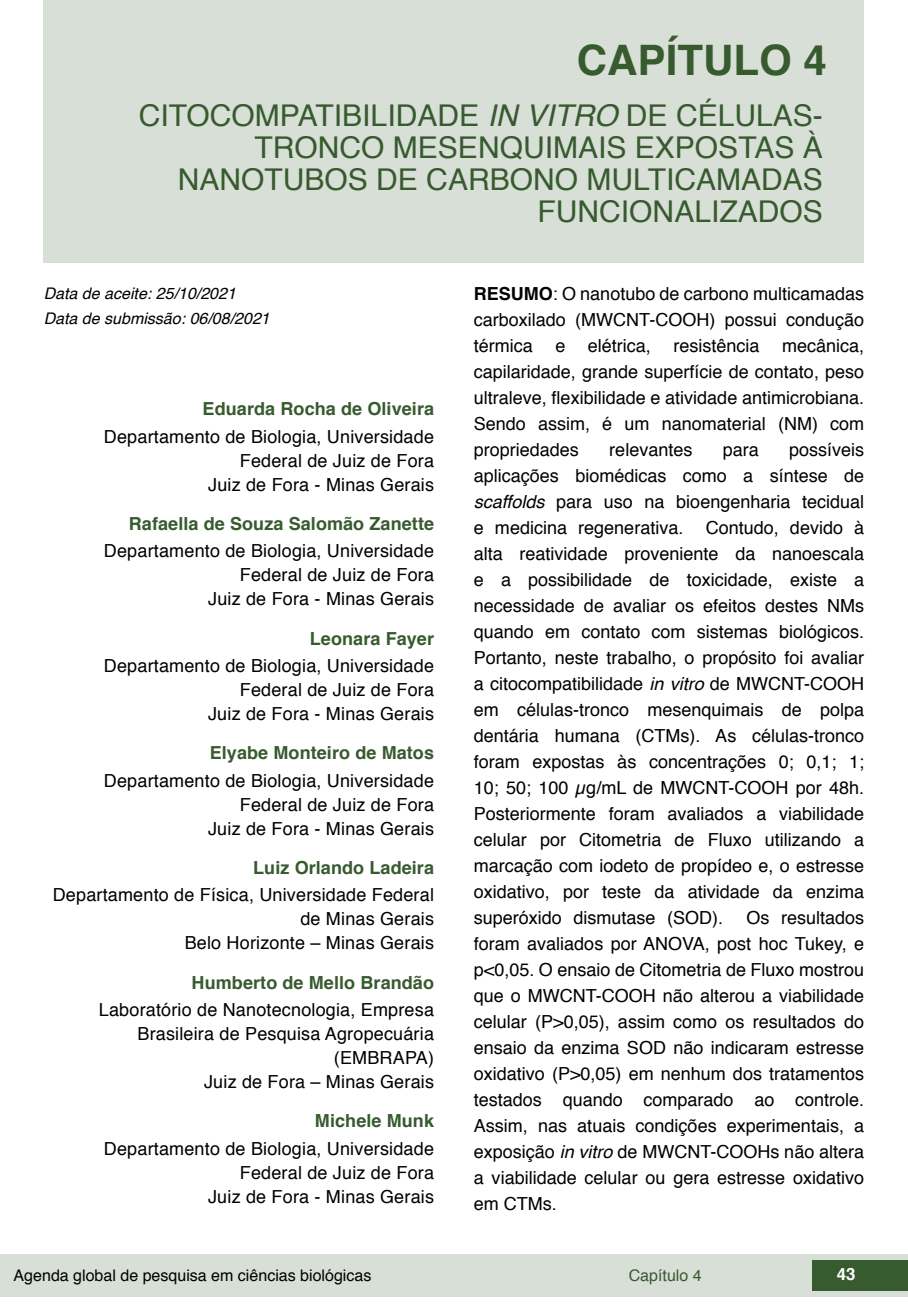
<style>
.page{position:relative;width:908px;height:1304px;background:#fff}
.page>*{position:absolute;margin:0;border:0;box-sizing:border-box;transform-origin:0 0}
.t1{font:700 42px "Helvetica";color:#375a2f}
.t2{font:30px/32px "Helvetica";color:#375a2f;text-align:right}
.t3{font:18px/26px "Helvetica";letter-spacing:.01em;color:#000;text-align:right}
.t4{font:18px/26px "Helvetica";color:#020203;text-align:justify}
.t5{font:700 18px "Helvetica";letter-spacing:.005em;color:#375a2f}
.t6{font:700 16.8px "Helvetica";color:#fff}
.t7{font:italic 16px "Helvetica";color:#000}
.t8{font:16px "Helvetica";color:#000}
.t9{font:16px "Helvetica";color:#375a2f}
.s1{font-style:italic}
.s2{font-weight:700}
.s3{color:#020203}
</style>
<div class="page">
<div style="left:0;top:1254px;width:906px;height:43px;background:#d8dfd6"></div>
<div style="left:812px;top:1261px;width:95px;height:30px;background:#375a2f"></div>
<div style="left:44px;top:0;width:819px;height:263px;background:#d8dfd6"></div>
<h1 class="t1" style="left:576px;top:26px;width:251px">CAPÍTULO 4</h1>
<h2 class="t2" style="left:139px;top:101px;width:685px">CITOCOMPATIBILIDADE <span class="s1">IN VITRO</span> DE CÉLULAS-<br>TRONCO MESENQUIMAIS EXPOSTAS À<br>NANOTUBOS DE CARBONO MULTICAMADAS<br>FUNCIONALIZADOS</h2>
<p class="t7" style="left:44px;top:280px;width:194px">Data de aceite: 25/10/2021</p>
<p class="t7" style="left:44px;top:306px;width:227px">Data de submissão: 06/08/2021</p>
<p class="t5" style="left:202px;top:395px;width:233px">Eduarda Rocha de Oliveira</p>
<p class="t3" style="left:104px;top:425px;width:331px;line-height:24px">Departamento de Biologia, Universidade<br>Federal de Juiz de Fora<br>Juiz de Fora - Minas Gerais</p>
<p class="t5" style="left:129px;top:509px;width:306px">Rafaella de Souza Salomão Zanette</p>
<p class="t3" style="left:104px;top:540px;width:331px;line-height:24px">Departamento de Biologia, Universidade<br>Federal de Juiz de Fora<br>Juiz de Fora - Minas Gerais</p>
<p class="t5" style="left:310px;top:624px;width:126px">Leonara Fayer</p>
<p class="t3" style="left:104px;top:654px;width:331px;line-height:24px">Departamento de Biologia, Universidade<br>Federal de Juiz de Fora<br>Juiz de Fora - Minas Gerais</p>
<p class="t5" style="left:210px;top:739px;width:226px">Elyabe Monteiro de Matos</p>
<p class="t3" style="left:104px;top:769px;width:331px;line-height:24px">Departamento de Biologia, Universidade<br>Federal de Juiz de Fora<br>Juiz de Fora - Minas Gerais</p>
<p class="t5" style="left:253px;top:853px;width:182px">Luiz Orlando Ladeira</p>
<p class="t3" style="left:53px;top:884px;width:382px;line-height:24px">Departamento de Física, Universidade Federal de Minas Gerais<br>Belo Horizonte – Minas Gerais</p>
<p class="t5" style="left:191px;top:968px;width:244px">Humberto de Mello Brandão</p>
<p class="t3" style="left:99px;top:998px;width:336px;line-height:24px">Laboratório de Nanotecnologia, Empresa<br>Brasileira de Pesquisa Agropecuária (EMBRAPA)<br>Juiz de Fora – Minas Gerais</p>
<p class="t5" style="left:315px;top:1107px;width:121px">Michele Munk</p>
<p class="t3" style="left:104px;top:1137px;width:331px;line-height:24px">Departamento de Biologia, Universidade<br>Federal de Juiz de Fora<br>Juiz de Fora - Minas Gerais</p>
<p class="t4" style="left:473px;top:281px;width:392px"><span class="s2">RESUMO</span>: O nanotubo de carbono multicamadas carboxilado (MWCNT-COOH) possui condução térmica e elétrica, resistência mecânica, capilaridade, grande superfície de contato, peso ultraleve, flexibilidade e atividade antimicrobiana.<br>Sendo assim, é um nanomaterial (NM) com propriedades</p>
<p class="t3" style="left:473px;top:437px;width:392px;text-align:justify;text-indent:315px"><span class="s3">possíveis aplicações biomédicas como a síntese de </span><span class="s1">scaffolds</span> para uso na bioengenharia tecidual e medicina regenerativa. Contudo, devido à alta reatividade proveniente da nanoescala e a possibilidade de toxicidade, existe a necessidade de avaliar os efeitos destes NMs quando em contato com sistemas biológicos.<br>Portanto, neste trabalho, o propósito foi avaliar a citocompatibilidade <span class="s1">in vitro</span> de MWCNT-COOH em células-tronco mesenquimais de polpa dentária humana (CTMs). As células-tronco foram expostas às concentrações 0; 0,1; 1; 10; 50; 100 µg/mL de MWCNT-COOH por 48h.<br>Posteriormente foram avaliados a viabilidade celular por Citometria de Fluxo utilizando a marcação com iodeto de propídeo e, o estresse oxidativo, por teste da atividade da enzima superóxido dismutase (SOD).</p>
<p class="t4" style="left:609px;top:437px;width:85px">relevantes</p>
<p class="t4" style="left:722px;top:437px;width:38px">para</p>
<p class="t3" style="left:473px;top:905px;width:392px;text-align:justify;text-indent:272px">Os resultados foram avaliados por ANOVA, post hoc Tukey, e p&lt;0,05. O ensaio de Citometria de Fluxo mostrou que o MWCNT-COOH não alterou a viabilidade celular (P&gt;0,05), assim como os resultados do ensaio da enzima SOD não indicaram estresse oxidativo (P&gt;0,05) em nenhum dos tratamentos testados quando comparado ao controle.<br>Assim, nas atuais condições experimentais, a exposição <span class="s1">in vitro</span> de MWCNT-COOHs não altera a viabilidade celular ou gera estresse oxidativo em CTMs.</p>
<p class="t8" style="left:14px;top:1263px;width:359px">Agenda global de pesquisa em ciências biológicas</p>
<p class="t9" style="left:628px;top:1263px;width:74px">Capítulo 4</p>
<p class="t6" style="left:836px;top:1261px;width:20px">43</p>
</div>
